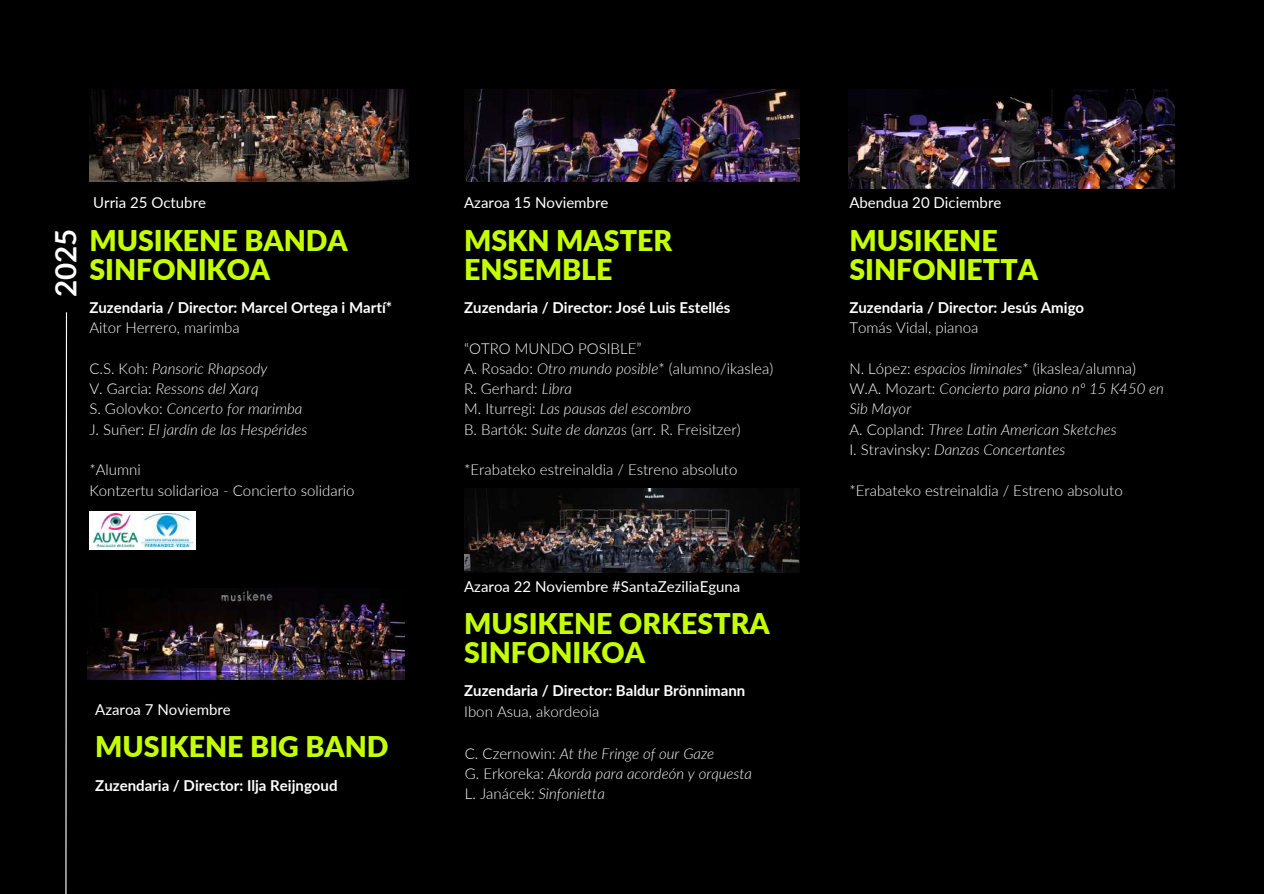
<style>
.page{position:relative;width:1264px;height:894px;background:#fff}
.page>*{position:absolute;margin:0;border:0;box-sizing:border-box;transform-origin:0 0}
.t1{font:700 29.55px "Lato";color:#fff}
.t2{font:900 28.5px/29.2px "Lato";color:#c4ff00}
.t3{font:italic 300 15px/20.2px "Lato";color:#fff}
.t4{font:300 15px/20.2px "Lato";color:#fff}
.t5{font:700 15px "Lato";color:#fff}
.t6{font:15px "Lato";color:#fff}
.s1{font-style:normal}
.s2{font-style:italic}
</style>
<div class="page">
<div style="left:0;top:0;width:1263px;height:893px;background:#000"></div>
<svg style="left:65px;top:312px;width:3px;height:581px"></svg>
<img style="left:89px;top:89px;width:319px;height:93px">
<img style="left:464px;top:89px;width:335px;height:93px">
<img style="left:848px;top:89px;width:326px;height:99px">
<img style="left:87px;top:588px;width:318px;height:91px">
<img style="left:464px;top:488px;width:335px;height:84px">
<div style="left:89px;top:510px;width:107px;height:39px;background:#fff"></div>
<img style="left:142px;top:513px;width:51px;height:33px">
<img style="left:94px;top:513px;width:43px;height:33px">
<h1 class="t1" style="left:47px;top:297px;width:70px;rotate:-90deg">2025</h1>
<p class="t6" style="left:93px;top:193px;width:114px">Urria 25 Octubre</p>
<h2 class="t2" style="left:89px;top:225px;width:260px">MUSIKENE BANDA<br>SINFONIKOA</h2>
<p class="t5" style="left:89px;top:298px;width:304px">Zuzendaria / Director: Marcel Ortega i Martí*</p>
<p class="t4" style="left:89px;top:317px;width:152px">Aitor Herrero, marimba</p>
<p class="t3" style="left:89px;top:358px;width:219px"><span class="s1">C.S. Koh:</span> Pansoric Rhapsody<br><span class="s1">V. Garcia:</span> Ressons del Xarq<br><span class="s1">S. Golovko:</span> Concerto for marimba<br><span class="s1">J. Suñer:</span> El jardín de las Hespérides</p>
<p class="t4" style="left:89px;top:459px;width:267px">*Alumni<br>Kontzertu solidarioa - Concierto solidario</p>
<p class="t6" style="left:95px;top:700px;width:137px">Azaroa 7 Noviembre</p>
<h2 class="t2" style="left:95px;top:731px;width:295px">MUSIKENE BIG BAND</h2>
<p class="t5" style="left:95px;top:775px;width:244px">Zuzendaria / Director: Ilja Reijngoud</p>
<p class="t6" style="left:464px;top:193px;width:146px">Azaroa 15 Noviembre</p>
<h2 class="t2" style="left:464px;top:225px;width:209px">MSKN MASTER<br>ENSEMBLE</h2>
<p class="t5" style="left:464px;top:298px;width:268px">Zuzendaria / Director: José Luis Estellés</p>
<p class="t4" style="left:464px;top:337px;width:310px">“OTRO MUNDO POSIBLE”<br>A. Rosado: <span class="s2">Otro mundo posible</span>* (alumno/ikaslea)<br>R. Gerhard: <span class="s2">Libra<br></span>M. Iturregi: <span class="s2">Las pausas del escombro<br></span>B. Bartók: <span class="s2">Suite de danzas</span> (arr. R. Freisitzer)</p>
<p class="t4" style="left:464px;top:459px;width:275px">*Erabateko estreinaldia / Estreno absoluto</p>
<p class="t6" style="left:464px;top:576px;width:278px">Azaroa 22 Noviembre #SantaZeziliaEguna</p>
<h2 class="t2" style="left:464px;top:608px;width:307px">MUSIKENE ORKESTRA<br>SINFONIKOA</h2>
<p class="t5" style="left:464px;top:681px;width:283px">Zuzendaria / Director: Baldur Brönnimann</p>
<p class="t4" style="left:464px;top:700px;width:137px">Ibon Asua, akordeoia</p>
<p class="t3" style="left:465px;top:742px;width:289px"><span class="s1">C. Czernowin:</span> At the Fringe of our Gaze<br><span class="s1">G. Erkoreka:</span> Akorda para acordeón y orquesta<br><span class="s1">L. Janácek:</span> Sinfonietta</p>
<p class="t6" style="left:849px;top:193px;width:153px">Abendua 20 Diciembre</p>
<h2 class="t2" style="left:849px;top:225px;width:190px">MUSIKENE<br>SINFONIETTA</h2>
<p class="t5" style="left:849px;top:298px;width:236px">Zuzendaria / Director: Jesús Amigo</p>
<p class="t4" style="left:849px;top:317px;width:130px">Tomás Vidal, pianoa</p>
<p class="t3" style="left:849px;top:358px;width:316px"><span class="s1">N. López:</span> espacios liminales<span class="s1">* (ikaslea/alumna)<br>W.A. Mozart:</span> Concierto para piano nº 15 K450 en Sib Mayor<br><span class="s1">A. Copland:</span> Three Latin American Sketches<br><span class="s1">I. Stravinsky:</span> Danzas Concertantes</p>
<p class="t4" style="left:849px;top:479px;width:275px">*Erabateko estreinaldia / Estreno absoluto</p>
</div>
